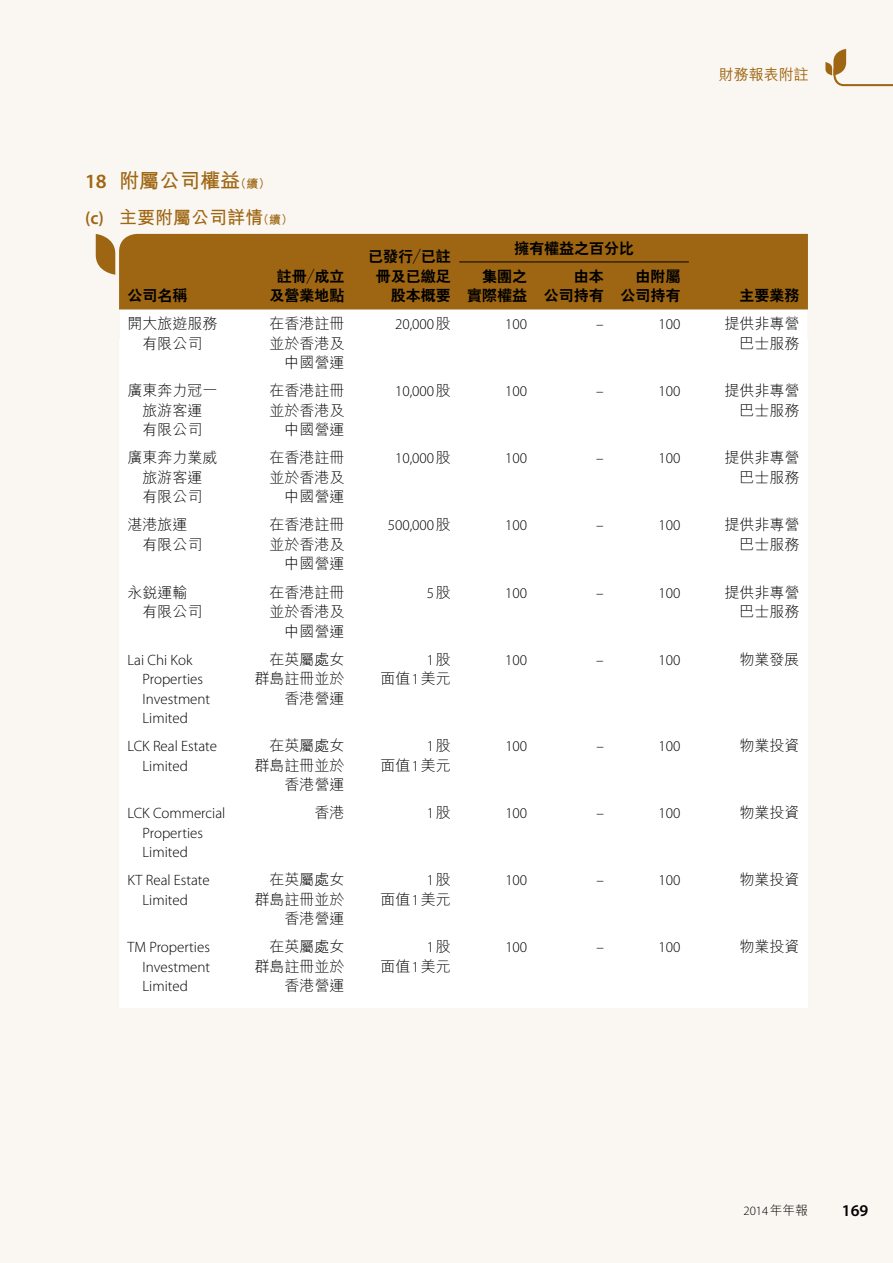
<style>
.page{position:relative;width:893px;height:1263px;background:#faf7f3}
.page>*{position:absolute;margin:0;border:0;box-sizing:border-box;transform-origin:0 0}
.t1{font:700 20.25px "M Hei HK";color:#9e6612}
.t2{font:700 18px "M Hei HK";color:#9e6612}
.t3{font:600 16.5px "Myriad Pro";color:#000}
.t4{font:300 15px/19.5px "M Hei HK";color:#000;text-align:right}
.t5{font:300 15px/19.5px "Myriad Pro";color:#000}
.t6{font:800 15px/19.5px "C Hei 2 HK";color:#000;text-align:right}
.t7{font:500 15px "M Hei HK";color:#9e6612}
.t8{font:300 12.75px "Myriad Pro";color:#000}
.s1{font-family:"Myriad Pro";font-weight:600}
.s2{font-size:12px}
.s3{font-family:"M Hei HK"}
.s4{font-family:"Myriad Pro"}
</style>
<div class="page">
<svg style="left:96px;top:234px;width:19px;height:41px"></svg>
<div style="left:119px;top:234px;width:689px;height:75px;background:#9e6612"></div>
<svg style="left:825px;top:49px;width:68px;height:37px"></svg>
<div style="left:119px;top:309px;width:689px;height:699px;background:#fff"></div>
<hr style="left:459px;top:262px;width:77px;height:1px;background:#000">
<hr style="left:536px;top:262px;width:76px;height:1px;background:#000">
<hr style="left:612px;top:262px;width:77px;height:1px;background:#000">
<h1 class="t1" style="left:85px;top:166px;width:187px"><span class="s1">18</span> 附屬公司權益<span class="s2">（續）</span></h1>
<p class="t2" style="left:85px;top:205px;width:210px"><span class="s1">(c)</span> 主要附屬公司詳情<span class="s2">（續）</span></p>
<p class="t6" style="left:128px;top:286px;width:61px">公司名稱</p>
<p class="t6" style="left:269px;top:267px;width:76px;text-align:center">註冊／成立及營業地點</p>
<p class="t6" style="left:368px;top:247px;width:84px">已發行／已註冊及已繳足股本概要</p>
<p class="t6" style="left:514px;top:239px;width:121px">擁有權益之百分比</p>
<p class="t6" style="left:467px;top:267px;width:61px">集團之實際權益</p>
<p class="t6" style="left:544px;top:267px;width:61px">由本<br>公司持有</p>
<p class="t6" style="left:620px;top:267px;width:61px">由附屬公司持有</p>
<p class="t7" style="left:719px;top:64px;width:92px">財務報表附註</p>
<p class="t6" style="left:739px;top:286px;width:61px">主要業務</p>
<p class="t4" style="left:128px;top:313px;width:91px;text-align:center">開大旅遊服務有限公司</p>
<p class="t4" style="left:269px;top:313px;width:76px">在香港註冊並於香港及中國營運</p>
<p class="t5" style="left:395px;top:315px;width:57px">20,000<span class="s3">股</span></p>
<p class="t5" style="left:505px;top:315px;width:23px">100</p>
<p class="t5" style="left:596px;top:315px;width:9px">–</p>
<p class="t5" style="left:658px;top:315px;width:23px">100</p>
<p class="t4" style="left:724px;top:313px;width:76px">提供非專營巴士服務</p>
<p class="t4" style="left:128px;top:380px;width:91px;text-align:center">廣東奔力冠一旅游客運<br>有限公司</p>
<p class="t4" style="left:269px;top:380px;width:76px">在香港註冊並於香港及中國營運</p>
<p class="t5" style="left:395px;top:382px;width:57px">10,000<span class="s3">股</span></p>
<p class="t5" style="left:505px;top:382px;width:23px">100</p>
<p class="t5" style="left:596px;top:382px;width:9px">–</p>
<p class="t5" style="left:658px;top:382px;width:23px">100</p>
<p class="t4" style="left:724px;top:380px;width:76px">提供非專營巴士服務</p>
<p class="t4" style="left:128px;top:448px;width:91px;text-align:center">廣東奔力業威旅游客運<br>有限公司</p>
<p class="t4" style="left:269px;top:448px;width:76px">在香港註冊並於香港及中國營運</p>
<p class="t5" style="left:395px;top:449px;width:57px">10,000<span class="s3">股</span></p>
<p class="t5" style="left:505px;top:449px;width:23px">100</p>
<p class="t5" style="left:596px;top:449px;width:9px">–</p>
<p class="t5" style="left:658px;top:449px;width:23px">100</p>
<p class="t4" style="left:724px;top:448px;width:76px">提供非專營巴士服務</p>
<p class="t4" style="left:143px;top:515px;width:61px;text-align:left;text-indent:-15px">湛港旅運有限公司</p>
<p class="t4" style="left:269px;top:515px;width:76px">在香港註冊並於香港及中國營運</p>
<p class="t5" style="left:388px;top:516px;width:65px">500,000<span class="s3">股</span></p>
<p class="t5" style="left:505px;top:516px;width:23px">100</p>
<p class="t5" style="left:596px;top:516px;width:9px">–</p>
<p class="t5" style="left:658px;top:516px;width:23px">100</p>
<p class="t4" style="left:724px;top:515px;width:76px">提供非專營巴士服務</p>
<p class="t4" style="left:143px;top:582px;width:61px;text-align:left;text-indent:-15px">永銳運輸有限公司</p>
<p class="t4" style="left:269px;top:582px;width:76px">在香港註冊並於香港及中國營運</p>
<p class="t5" style="left:427px;top:583px;width:25px">5<span class="s3">股</span></p>
<p class="t5" style="left:505px;top:583px;width:23px">100</p>
<p class="t5" style="left:596px;top:583px;width:9px">–</p>
<p class="t5" style="left:658px;top:583px;width:23px">100</p>
<p class="t4" style="left:724px;top:582px;width:76px">提供非專營巴士服務</p>
<p class="t5" style="left:143px;top:650px;width:69px;text-indent:-15px">Lai Chi Kok<br>Properties<br>Investment<br>Limited</p>
<p class="t4" style="left:254px;top:649px;width:91px">在英屬處女群島註冊並於香港營運</p>
<p class="t5" style="left:427px;top:650px;width:25px">1<span class="s3">股</span></p>
<p class="t5" style="left:505px;top:650px;width:23px">100</p>
<p class="t5" style="left:596px;top:650px;width:9px">–</p>
<p class="t5" style="left:658px;top:650px;width:23px">100</p>
<p class="t4" style="left:739px;top:649px;width:61px">物業發展</p>
<p class="t4" style="left:380px;top:668px;width:72px">面值<span class="s4">1</span>美元</p>
<p class="t5" style="left:143px;top:737px;width:76px;text-indent:-15px">LCK Real Estate<br>Limited</p>
<p class="t4" style="left:254px;top:735px;width:91px">在英屬處女群島註冊並於香港營運</p>
<p class="t5" style="left:427px;top:737px;width:25px">1<span class="s3">股</span></p>
<p class="t4" style="left:380px;top:755px;width:72px">面值<span class="s4">1</span>美元</p>
<p class="t5" style="left:505px;top:737px;width:23px">100</p>
<p class="t5" style="left:596px;top:737px;width:9px">–</p>
<p class="t5" style="left:658px;top:737px;width:23px">100</p>
<p class="t4" style="left:739px;top:735px;width:62px">物業投資</p>
<p class="t5" style="left:143px;top:804px;width:84px;text-indent:-15px">LCK Commercial<br>Properties<br>Limited</p>
<p class="t4" style="left:314px;top:802px;width:31px">香港</p>
<p class="t5" style="left:427px;top:804px;width:25px">1<span class="s3">股</span></p>
<p class="t5" style="left:505px;top:804px;width:23px">100</p>
<p class="t5" style="left:596px;top:804px;width:9px">–</p>
<p class="t5" style="left:658px;top:804px;width:23px">100</p>
<p class="t4" style="left:739px;top:802px;width:62px">物業投資</p>
<p class="t5" style="left:128px;top:871px;width:84px;text-align:center">KT Real Estate<br>Limited</p>
<p class="t4" style="left:254px;top:869px;width:91px">在英屬處女群島註冊並於香港營運</p>
<p class="t5" style="left:427px;top:871px;width:25px">1<span class="s3">股</span></p>
<p class="t5" style="left:505px;top:871px;width:23px">100</p>
<p class="t5" style="left:596px;top:871px;width:9px">–</p>
<p class="t5" style="left:658px;top:871px;width:23px">100</p>
<p class="t4" style="left:739px;top:869px;width:62px">物業投資</p>
<p class="t4" style="left:380px;top:889px;width:72px">面值<span class="s4">1</span>美元</p>
<p class="t5" style="left:143px;top:938px;width:69px;text-align:justify;text-indent:-15px">TM Properties Investment Limited</p>
<p class="t4" style="left:254px;top:936px;width:91px">在英屬處女群島註冊並於香港營運</p>
<p class="t5" style="left:427px;top:938px;width:25px">1<span class="s3">股</span></p>
<p class="t4" style="left:380px;top:956px;width:72px">面值<span class="s4">1</span>美元</p>
<p class="t5" style="left:505px;top:938px;width:23px">100</p>
<p class="t5" style="left:596px;top:938px;width:9px">–</p>
<p class="t5" style="left:658px;top:938px;width:23px">100</p>
<p class="t4" style="left:739px;top:936px;width:62px">物業投資</p>
<p class="t8" style="left:743px;top:1204px;width:66px">2014<span class="s3">年年報</span></p>
<p class="t3" style="left:842px;top:1201px;width:28px">169</p>
</div>
